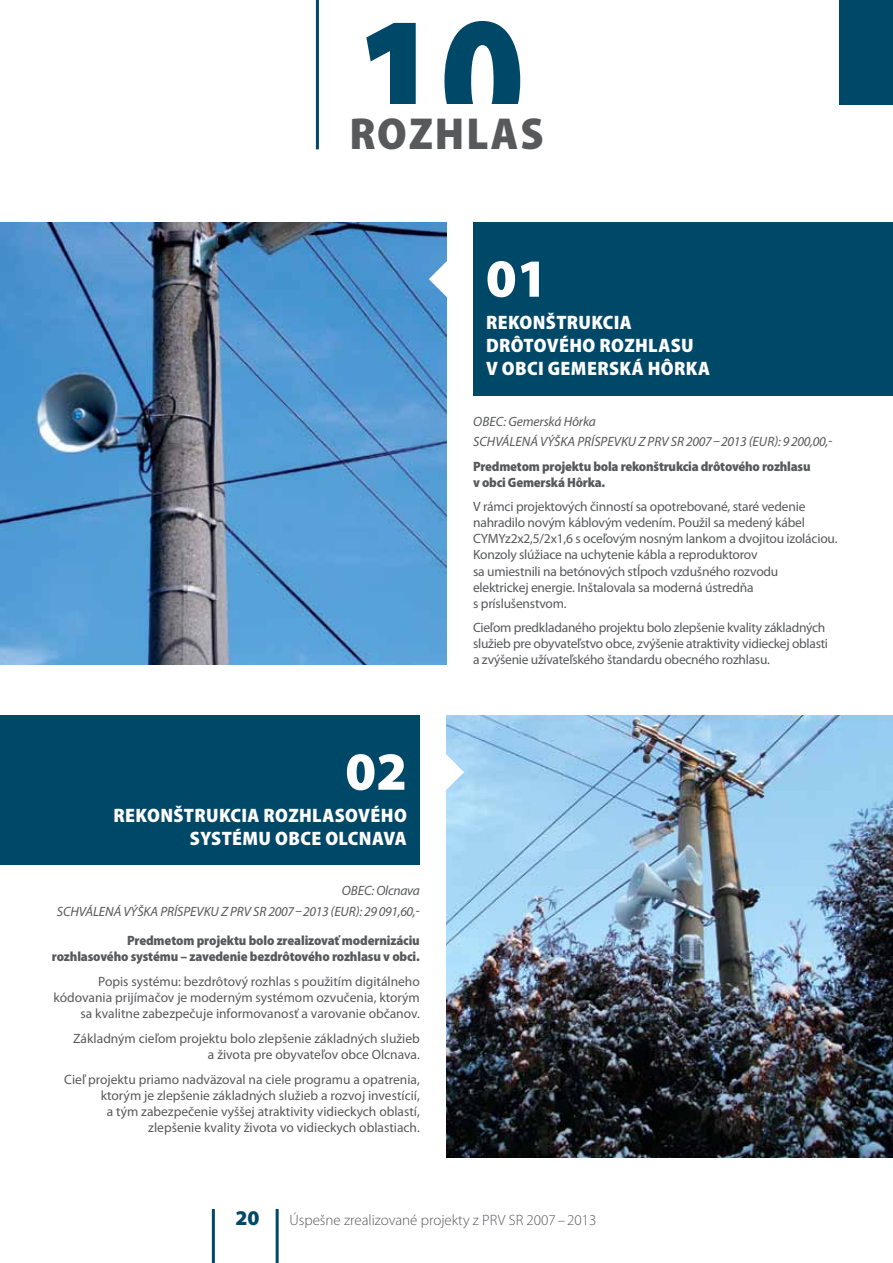
<style>
.page{position:relative;width:893px;height:1263px;background:#fff}
.page>*{position:absolute;margin:0;border:0;box-sizing:border-box;transform-origin:0 0}
.t1{font:900 177.9px "Myriad Pro";color:#004867;scale:.83 1}
.t2{font:900 54px "Myriad Pro";color:#fff}
.t3{font:900 semi-condensed 45px "Myriad Pro";letter-spacing:.045em;color:#58595b}
.t4{font:900 21px "Myriad Pro";color:#004867}
.t5{font:900 semi-condensed 19.5px/23.4px "Myriad Pro";letter-spacing:.02em;color:#fff}
.t6{font:300 15px "Myriad Pro";color:#58595b}
.t7{font:13.5px/16.2px "Myriad Pro";letter-spacing:-.01em;color:#58595b;text-align:right}
.t8{font:900 semi-condensed 13.5px/16.2px "Myriad Pro";letter-spacing:-.015em;color:#58595b}
.t9{font:italic 13.5px/20.4px "Myriad Pro";letter-spacing:-.005em;color:#58595b}
</style>
<div class="page">
<div style="left:473px;top:222px;width:420px;height:173px;background:#004867"></div>
<div style="left:0;top:715px;width:420px;height:149px;background:#004867"></div>
<img style="left:0;top:222px;width:446px;height:442px">
<img style="left:446px;top:715px;width:447px;height:442px">
<svg style="left:429px;top:261px;width:18px;height:36px"></svg>
<svg style="left:446px;top:754px;width:18px;height:36px"></svg>
<hr style="left:316px;top:0;width:3px;height:149px;background:#004867">
<hr style="left:212px;top:1209px;width:3px;height:54px;background:#004867">
<hr style="left:276px;top:1209px;width:3px;height:54px;background:#004867">
<div style="left:840px;top:0;width:53px;height:104px;background:#004867"></div>
<h1 class="t1" style="left:355px;top:-23px;width:206px">10</h1>
<h3 class="t3" style="left:349px;top:109px;width:196px">rozhlas</h3>
<h2 class="t2" style="left:486px;top:248px;width:63px">01</h2>
<h3 class="t5" style="left:486px;top:311px;width:226px">Rekonštrukcia drôtového rozhlasu v obci Gemerská Hôrka</h3>
<h2 class="t2" style="left:345px;top:741px;width:63px">02</h2>
<h3 class="t5" style="left:114px;top:804px;width:295px;text-align:right">Rekonštrukcia rozhlasového systému obce Olcnava</h3>
<p class="t9" style="left:57px;top:880px;width:365px;text-align:right">OBEC: OLCNAVA<br>SCHVÁLENÁ VÝŠKA PRÍSPEVKU Z PRV SR 2007–2013 (EUR): 29 091,60,-</p>
<p class="t8" style="left:52px;top:932px;width:369px;text-align:right">Predmetom projektu bolo zrealizovať modernizáciu rozhlasového systému – zavedenie bezdrôtového rozhlasu v obci.</p>
<p class="t7" style="left:54px;top:973px;width:368px">Popis systému: bezdrôtový rozhlas s použitím digitálneho kódovania prijímačov je moderným systémom ozvučenia, ktorým sa kvalitne zabezpečuje informovanosť a varovanie občanov.</p>
<p class="t7" style="left:73px;top:1030px;width:348px">Základným cieľom projektu bolo zlepšenie základných služieb a života pre obyvateľov obce Olcnava.</p>
<p class="t7" style="left:64px;top:1071px;width:357px">Cieľ projektu priamo nadväzoval na ciele programu a opatrenia, ktorým je zlepšenie základných služieb a rozvoj investícií,<br>a tým zabezpečenie vyššej atraktivity vidieckych oblastí, zlepšenie kvality života vo vidieckych oblastiach.</p>
<p class="t9" style="left:473px;top:411px;width:361px">OBEC: GEMERSKÁ HÔRKA<br>SCHVÁLENÁ VÝŠKA PRÍSPEVKU Z PRV SR 2007–2013 (EUR): 9 200,00,-</p>
<p class="t8" style="left:473px;top:458px;width:339px">Predmetom projektu bola rekonštrukcia drôtového rozhlasu v obci Gemerská Hôrka.</p>
<p class="t7" style="left:473px;top:498px;width:366px;text-align:left">V rámci projektových činností sa opotrebované, staré vedenie nahradilo novým káblovým vedením. Použil sa medený kábel CYMYz2x2,5/2x1,6 s oceľovým nosným lankom a dvojitou izoláciou.<br>Konzoly slúžiace na uchytenie kábla a reproduktorov<br>sa umiestnili na betónových stĺpoch vzdušného rozvodu<br>elektrickej energie. Inštalovala sa moderná ústredňa<br>s príslušenstvom.</p>
<p class="t7" style="left:473px;top:619px;width:357px;text-align:left">Cieľom predkladaného projektu bolo zlepšenie kvality základných služieb pre obyvateľstvo obce, zvýšenie atraktivity vidieckej oblasti a zvýšenie užívateľského štandardu obecného rozhlasu.</p>
<h3 class="t4" style="left:235px;top:1206px;width:26px">20</h3>
<p class="t6" style="left:289px;top:1211px;width:308px">Úspešne zrealizované projekty z PRV SR 2007–2013</p>
</div>
